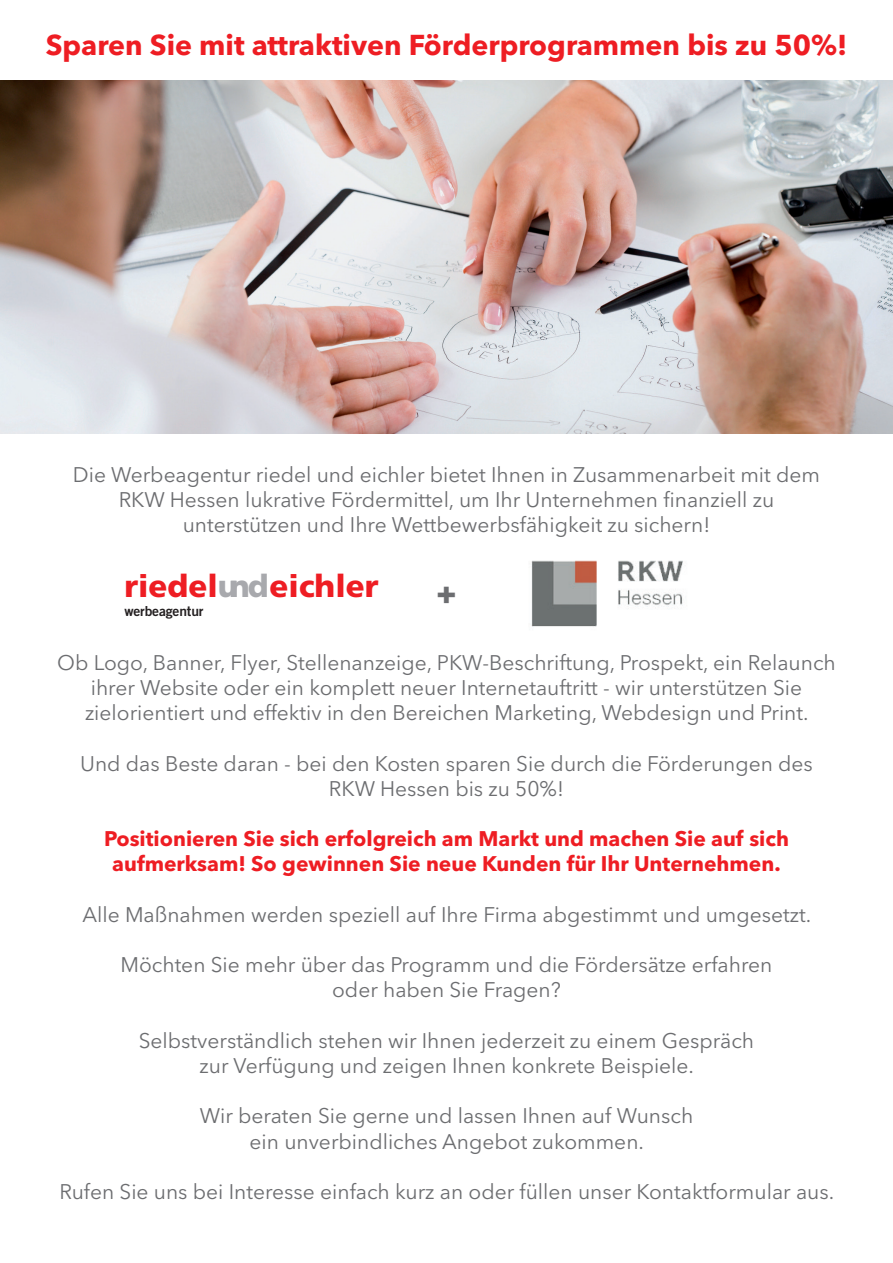
<style>
.page{position:relative;width:893px;height:1263px;background:#fff}
.page>*{position:absolute;margin:0;border:0;box-sizing:border-box;transform-origin:0 0}
.t1{font:900 31.05px "Frutiger";color:#ee1d23}
.t2{font:800 condensed 30px "Avenir Next LT Pro";color:#6c6d70}
.t3{font:700 28.5px "Avenir Next LT Pro";color:#ee1d23}
.t4{font:21px/25.2px "Avenir Next LT Pro";color:#6c6d70;text-align:center}
.t5{font:700 21px "Avenir Next LT Pro";color:#ee1d23}
.t6{font:13.8px "Trade Gothic Bold Two";letter-spacing:-.01em;color:#231f20}
.s1{color:#a8a9ad}
</style>
<div class="page">
<img style="left:0;top:81px;width:893px;height:353px">
<img style="left:531px;top:560px;width:152px;height:67px">
<p class="t3" style="left:46px;top:27px;width:803px">Sparen Sie mit attraktiven Förderprogrammen bis zu 50%!</p>
<p class="t4" style="left:73px;top:462px;width:749px">Die Werbeagentur riedel und eichler bietet Ihnen in Zusammenarbeit mit dem</p>
<p class="t4" style="left:119px;top:487px;width:657px">RKW Hessen lukrative Fördermittel, um Ihr Unternehmen finanziell zu</p>
<p class="t4" style="left:183px;top:512px;width:529px">unterstützen und Ihre Wettbewerbsfähigkeit zu sichern!</p>
<p class="t1" style="left:124px;top:567px;width:256px">riedel<span class="s1">und</span>eichler</p>
<p class="t6" style="left:124px;top:603px;width:81px">werbeagentur</p>
<p class="t2" style="left:436px;top:575px;width:21px">+</p>
<p class="t4" style="left:57px;top:650px;width:780px">Ob Logo, Banner, Flyer, Stellenanzeige, PKW-Beschriftung, Prospekt, ein Relaunch ihrer Website oder ein komplett neuer Internetauftritt - wir unterstützen Sie</p>
<p class="t4" style="left:85px;top:700px;width:725px">zielorientiert und effektiv in den Bereichen Marketing, Webdesign und Print.</p>
<p class="t4" style="left:80px;top:750px;width:734px">Und das Beste daran - bei den Kosten sparen Sie durch die Förderungen des</p>
<p class="t4" style="left:329px;top:776px;width:237px">RKW Hessen bis zu 50%!</p>
<p class="t5" style="left:104px;top:826px;width:686px">Positionieren Sie sich erfolgreich am Markt und machen Sie auf sich</p>
<p class="t5" style="left:112px;top:851px;width:670px">aufmerksam! So gewinnen Sie neue Kunden für Ihr Unternehmen.</p>
<p class="t4" style="left:82px;top:902px;width:730px">Alle Maßnahmen werden speziell auf Ihre Firma abgestimmt und umgesetzt.</p>
<p class="t4" style="left:120px;top:952px;width:653px">Möchten Sie mehr über das Programm und die Fördersätze erfahren</p>
<p class="t4" style="left:332px;top:977px;width:230px">oder haben Sie Fragen?</p>
<p class="t4" style="left:139px;top:1028px;width:617px">Selbstverständlich stehen wir Ihnen jederzeit zu einem Gespräch</p>
<p class="t4" style="left:200px;top:1053px;width:496px">zur Verfügung und zeigen Ihnen konkrete Beispiele.</p>
<p class="t4" style="left:200px;top:1103px;width:495px">Wir beraten Sie gerne und lassen Ihnen auf Wunsch</p>
<p class="t4" style="left:250px;top:1128px;width:396px">ein unverbindliches Angebot zukommen.</p>
<p class="t4" style="left:59px;top:1179px;width:776px">Rufen Sie uns bei Interesse einfach kurz an oder füllen unser Kontaktformular aus.</p>
</div>
